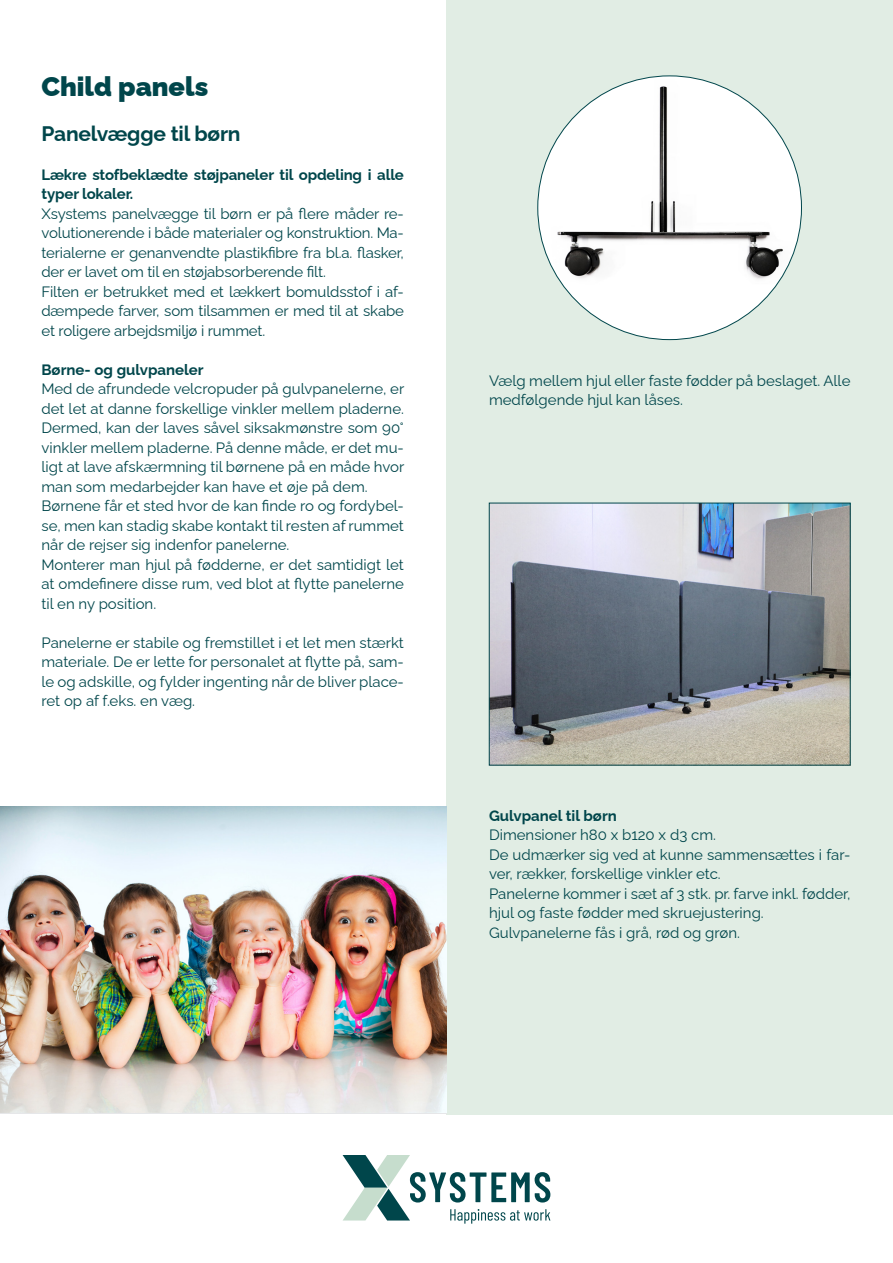
<style>
.page{position:relative;width:893px;height:1263px;background:#fff}
.page>*{position:absolute;margin:0;border:0;box-sizing:border-box;transform-origin:0 0}
.t1{font:900 27px "Raleway";color:#00464b}
.t2{font:700 21px "Raleway";letter-spacing:-.01em;color:#00464b}
.t3{font:15px/19.5px "Raleway";color:#00464b;text-align:justify}
.t4{font:700 15px/19.5px "Raleway";letter-spacing:-.01em;color:#00464b}
</style>
<div class="page">
<div style="left:446px;top:0;width:447px;height:1114px;background:#e1ede4"></div>
<svg style="left:343px;top:1155px;width:207px;height:69px"></svg>
<img style="left:0;top:807px;width:446px;height:306px">
<div style="left:538px;top:76px;width:263px;height:264px;background:#fff;border-radius:50%"></div>
<img style="left:538px;top:76px;width:263px;height:214px">
<img style="left:491px;top:505px;width:357px;height:258px">
<p class="t1" style="left:41px;top:65px;width:168px">Child panels</p>
<p class="t2" style="left:41px;top:117px;width:201px">Panelvægge til børn</p>
<p class="t4" style="left:41px;top:163px;width:364px">Lækre stofbeklædte støjpaneler til opdeling i alle typer lokaler.</p>
<p class="t3" style="left:41px;top:202px;width:364px">Xsystems panelvægge til børn er på flere måder re&shy;volutionerende i både materialer og konstruktion. Ma&shy;terialerne er genanvendte plastikfibre fra bl.a. flasker, der er lavet om til en støjabsorberende filt.</p>
<p class="t3" style="left:41px;top:280px;width:364px">Filten er betrukket med et lækkert bomuldsstof i af&shy;dæmpede farver, som tilsammen er med til at skabe et roligere arbejdsmiljø i rummet.</p>
<p class="t4" style="left:41px;top:358px;width:164px">Børne- og gulvpaneler</p>
<p class="t3" style="left:41px;top:378px;width:364px">Med de afrundede velcropuder på gulvpanelerne, er det let at danne forskellige vinkler mellem pladerne.<br>Dermed, kan der laves såvel siksakmønstre som 90° vinkler mellem pladerne. På denne måde, er det mu&shy;ligt at lave afskærmning til børnene på en måde hvor man som medarbejder kan have et øje på dem.</p>
<p class="t3" style="left:41px;top:495px;width:364px">Børnene får et sted hvor de kan finde ro og fordybel&shy;se, men kan stadig skabe kontakt til resten af rummet når de rejser sig indenfor panelerne.</p>
<p class="t3" style="left:41px;top:553px;width:364px">Monterer man hjul på fødderne, er det samtidigt let at omdefinere disse rum, ved blot at flytte panelerne til en ny position.</p>
<p class="t3" style="left:41px;top:631px;width:364px">Panelerne er stabile og fremstillet i et let men stærkt materiale. De er lette for personalet at flytte på, sam&shy;le og adskille, og fylder ingenting når de bliver place&shy;ret op af f.eks. en væg.</p>
<p class="t3" style="left:489px;top:369px;width:363px">Vælg mellem hjul eller faste fødder på beslaget. Alle medfølgende hjul kan låses.</p>
<p class="t4" style="left:489px;top:804px;width:129px">Gulvpanel til børn</p>
<p class="t3" style="left:489px;top:824px;width:228px">Dimensioner h80 x b120 x d3 cm.</p>
<p class="t3" style="left:489px;top:843px;width:363px">De udmærker sig ved at kunne sammensættes i far&shy;ver, rækker, forskellige vinkler etc.</p>
<p class="t3" style="left:489px;top:882px;width:363px">Panelerne kommer i sæt af 3 stk. pr. farve inkl. fødder, hjul og faste fødder med skruejustering.</p>
<p class="t3" style="left:489px;top:921px;width:253px">Gulvpanelerne fås i grå, rød og grøn.</p>
</div>
